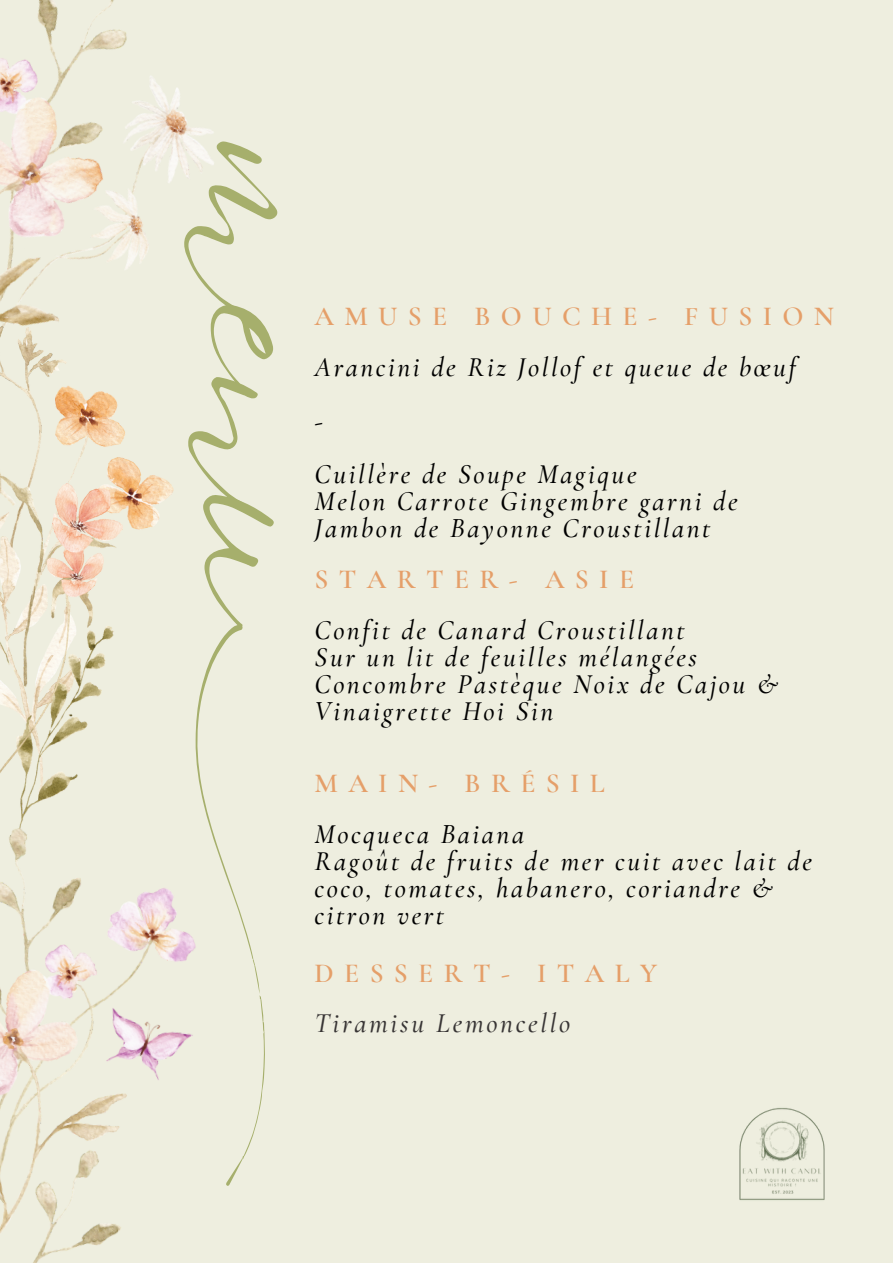
<style>
.page{position:relative;width:893px;height:1264px;background:#fff}
.page>*{position:absolute;margin:0;border:0;box-sizing:border-box;transform-origin:0 0}
.t1{font:222.6px "Eyesome Script";color:#a6af6c}
.t2{font:italic 500 27.6px/27px "Cormorant Garamond";letter-spacing:.095em;color:#000}
.t3{font:600 27.6px "Cormorant Garamond";letter-spacing:.375em;color:#e59f69}
.t4{font:italic 500 27.6px "Cormorant Garamond";letter-spacing:.1em;color:#373434}
</style>
<div class="page">
<div style="left:0;top:0;width:892px;height:1262px;background:#eeeedf"></div>
<svg style="left:195px;top:671px;width:70px;height:515px"></svg>
<img style="left:739px;top:1108px;width:86px;height:92px">
<img style="left:0;top:0;width:243px;height:671px">
<img style="left:0;top:267px;width:173px;height:545px">
<img style="left:0;top:812px;width:215px;height:450px">
<p class="t1" style="left:414px;top:146px;width:476px;rotate:90deg">menu</p>
<p class="t3" style="left:314px;top:299px;width:521px">AMUSE BOUCHE- FUSION</p>
<p class="t2" style="left:314px;top:353px;width:483px">Arancini de Riz Jollof et queue de bœuf</p>
<p class="t2" style="left:314px;top:407px;width:10px">-</p>
<p class="t2" style="left:314px;top:461px;width:323px">Cuillère de Soupe Magique</p>
<p class="t2" style="left:314px;top:488px;width:424px">Melon Carrote Gingembre garni de</p>
<p class="t2" style="left:314px;top:515px;width:397px">Jambon de Bayonne Croustillant</p>
<p class="t3" style="left:314px;top:563px;width:321px">STARTER- ASIE</p>
<p class="t2" style="left:314px;top:616px;width:371px">Confit de Canard Croustillant</p>
<p class="t2" style="left:314px;top:643px;width:384px">Sur un lit de feuilles mélangées</p>
<p class="t2" style="left:314px;top:670px;width:465px">Concombre Pastèque Noix de Cajou &amp;</p>
<p class="t2" style="left:314px;top:697px;width:240px">Vinaigrette Hoi Sin</p>
<p class="t3" style="left:314px;top:766px;width:291px">MAIN- BRÉSIL</p>
<p class="t2" style="left:314px;top:820px;width:211px">Mocqueca Baiana</p>
<p class="t2" style="left:314px;top:847px;width:499px">Ragoût de fruits de mer cuit avec lait de coco, tomates, habanero, coriandre &amp; citron vert</p>
<p class="t3" style="left:314px;top:956px;width:344px">DESSERT- ITALY</p>
<p class="t4" style="left:314px;top:1006px;width:257px">Tiramisu Lemoncello</p>
</div>
